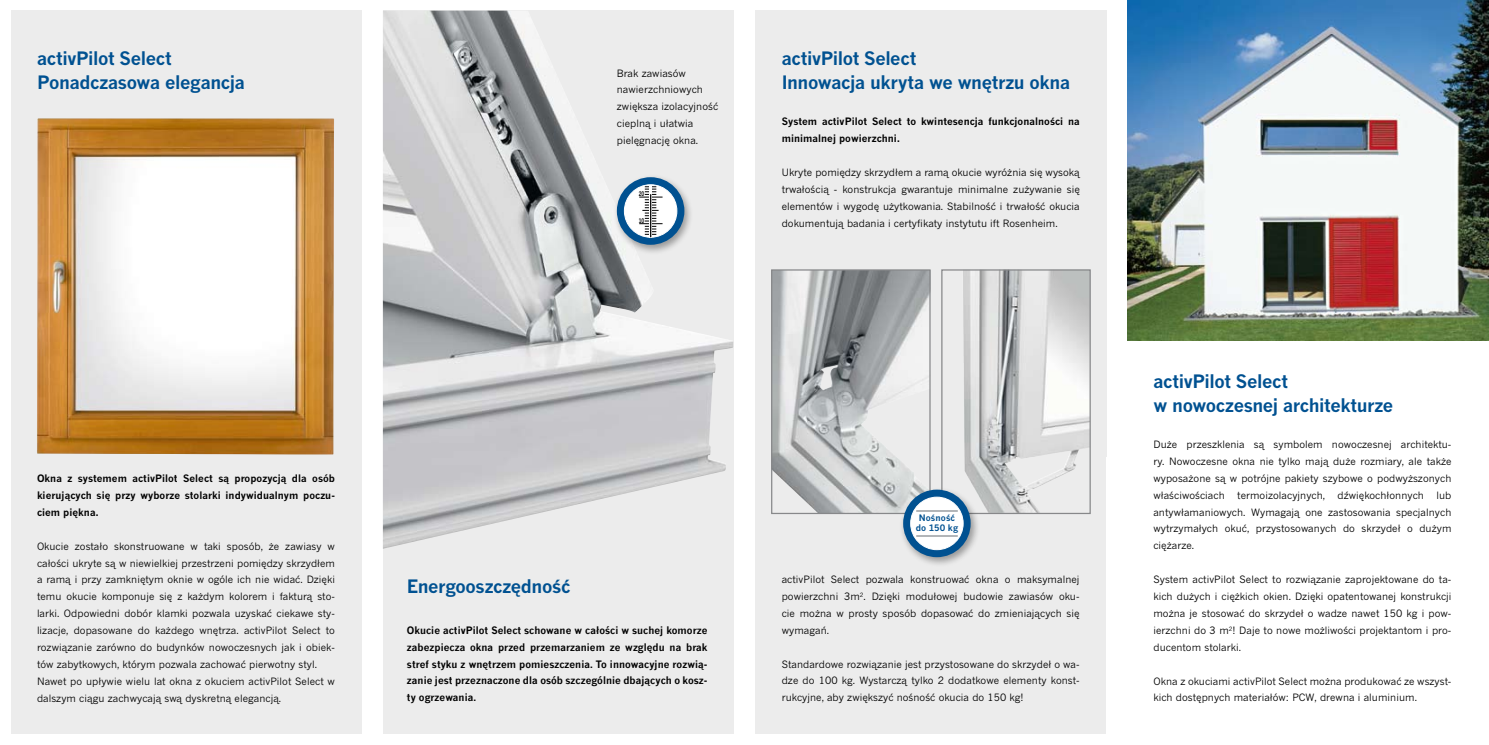
<style>
.page{position:relative;width:1489px;height:745px;background:#fff}
.page>*{position:absolute;margin:0;border:0;box-sizing:border-box;transform-origin:0 0}
.t1{font:700 18.12px/24.4px "News Gothic MT Pro";letter-spacing:-.02em;color:#005191}
.t2{font:10px/16.9px "News Gothic MT Pro";letter-spacing:.005em;color:#000;text-align:justify}
.t3{font:700 10px/16.9px "News Gothic CE";letter-spacing:.005em;color:#000;text-align:justify}
.t4{font:700 10px/16.9px "News Gothic MT Pro";letter-spacing:.005em;color:#000}
.t5{font:700 8.75px/9.8px "News Gothic MT Pro";letter-spacing:.015em;color:#005191;text-align:center}
.t6{font:700 6.25px "News Gothic MT Pro";color:#000;scale:.7 1}
</style>
<div class="page">
<div style="left:383px;top:11px;width:350px;height:722px;background:#ececec"></div>
<img style="left:383px;top:11px;width:351px;height:537px">
<div style="left:755px;top:11px;width:351px;height:722px;background:#ececec"></div>
<img style="left:773px;top:271px;width:155px;height:240px">
<img style="left:963px;top:271px;width:125px;height:240px">
<div style="left:941px;top:269px;width:149px;height:244px;border:1px solid #87888a"></div>
<div style="left:771px;top:269px;width:159px;height:244px;border:1px solid #87888a"></div>
<div style="left:898px;top:486px;width:87px;height:89px;background:#000;opacity:.35"></div>
<svg style="left:903px;top:489px;width:67px;height:68px"></svg>
<div style="left:910px;top:497px;width:53px;height:52px;background:#fff;border-radius:50%"></div>
<div style="left:910px;top:496px;width:53px;height:53px;border:1px solid #fff;border-radius:50%"></div>
<hr style="left:916px;top:510px;width:41px;height:1px;background:#676d72">
<hr style="left:916px;top:535px;width:41px;height:1px;background:#676d72">
<div style="left:11px;top:11px;width:350px;height:722px;background:#ececec"></div>
<img style="left:37px;top:118px;width:297px;height:336px">
<div style="left:612px;top:174px;width:87px;height:89px;background:#000;opacity:.35"></div>
<div style="left:617px;top:177px;width:67px;height:67px;background:#005191;border-radius:50%"></div>
<div style="left:624px;top:185px;width:53px;height:52px;background:#fff;border-radius:50%"></div>
<div style="left:624px;top:184px;width:53px;height:53px;border:1px solid #fff;border-radius:50%"></div>
<svg style="left:639px;top:186px;width:23px;height:49px"></svg>
<hr style="left:649px;top:185px;width:3px;height:52px;background:#fff">
<hr style="left:650px;top:194px;width:1px;height:43px;background:#000">
<img style="left:1127px;top:0;width:361px;height:340px">
<p class="t1" style="left:37px;top:46px;width:209px">activPilot Select<br>Ponadczasowa elegancja</p>
<p class="t2" style="left:617px;top:64px;width:103px;text-align:left">Brak zawiasów nawierzchniowych zwiększa izolacyjność cieplną i ułatwia pielęgnację okna.</p>
<p class="t6" style="left:638px;top:190px;width:9px">20</p>
<p class="t6" style="left:638px;top:216px;width:9px">10</p>
<p class="t1" style="left:781px;top:46px;width:290px">activPilot Select<br>Innowacja ukryta we wnętrzu okna</p>
<p class="t4" style="left:781px;top:113px;width:299px">System activPilot Select to kwintesencja funkcjonalności na minimalnej powierzchni.</p>
<p class="t2" style="left:781px;top:164px;width:299px">Ukryte pomiędzy skrzydłem a ramą okucie wyróżnia się wysoką trwałością - konstrukcja gwarantuje minimalne zużywanie się elementów i wygodę użytkowania. Stabilność i trwałość okucia dokumentują badania i certyfikaty instytutu ift Rosenheim.</p>
<p class="t4" style="left:37px;top:469px;width:299px;text-align:justify">Okna z systemem activPilot Select są propozycją dla osób kierujących się przy wyborze stolarki indywidualnym poczu&shy;ciem piękna.</p>
<p class="t2" style="left:37px;top:537px;width:299px;text-align:left">Okucie zostało skonstruowane w taki sposób, że zawiasy w całości ukryte są w niewielkiej przestrzeni pomiędzy skrzydłem a ramą i przy zamkniętym oknie w ogóle ich nie widać. Dzięki temu okucie komponuje się z każdym kolorem i fakturą sto&shy;larki. Odpowiedni dobór klamki pozwala uzyskać ciekawe sty&shy;lizacje, dopasowane do każdego wnętrza. activPilot Select to rozwiązanie zarówno do budynków nowoczesnych jak i obiek&shy;tów zabytkowych, którym pozwala zachować pierwotny styl.<br>Nawet po upływie wielu lat okna z okuciem activPilot Select w dalszym ciągu zachwycają swą dyskretną elegancją.</p>
<p class="t1" style="left:407px;top:573px;width:165px">Energooszczędność</p>
<p class="t3" style="left:407px;top:621px;width:302px">Okucie activPilot Select schowane w całości w suchej komorze zabezpiecza okna przed przemarzaniem ze względu na brak stref styku z wnętrzem pomieszczenia. To innowacyjne rozwią&shy;zanie jest przeznaczone dla osób szczególnie dbających o kosz&shy;ty ogrzewania.</p>
<p class="t5" style="left:915px;top:513px;width:44px">Nośność do 150 kg</p>
<p class="t2" style="left:781px;top:570px;width:299px">activPilot Select pozwala konstruować okna o maksymalnej powierzchni 3m<sup>2</sup>. Dzięki modułowej budowie zawiasów oku&shy;cie można w prosty sposób dopasować do zmieniających się wymagań.</p>
<p class="t2" style="left:781px;top:654px;width:299px">Standardowe rozwiązanie jest przystosowane do skrzydeł o wa&shy;dze do 100 kg. Wystarczą tylko 2 dodatkowe elementy konst&shy;rukcyjne, aby zwiększyć nośność okucia do 150 kg!</p>
<p class="t1" style="left:1153px;top:369px;width:241px">activPilot Select<br>w nowoczesnej architekturze</p>
<p class="t2" style="left:1153px;top:435px;width:299px">Duże przeszklenia są symbolem nowoczesnej architektu&shy;ry. Nowoczesne okna nie tylko mają duże rozmiary, ale także wyposażone są w potrójne pakiety szybowe o podwyższonych właściwościach termoizolacyjnych, dźwiękochłonnych lub antywłamaniowych. Wymagają one zastosowania specjalnych wytrzymałych okuć, przystosowanych do skrzydeł o dużym ciężarze.</p>
<p class="t2" style="left:1153px;top:570px;width:299px">System activPilot Select to rozwiązanie zaprojektowane do ta&shy;kich dużych i ciężkich okien. Dzięki opatentowanej konstrukcji można je stosować do skrzydeł o wadze nawet 150 kg i pow&shy;ierzchni do 3 m<sup>2</sup>! Daje to nowe możliwości projektantom i pro&shy;ducentom stolarki.</p>
<p class="t2" style="left:1153px;top:671px;width:299px">Okna z okuciami activPilot Select można produkować ze wszyst&shy;kich dostępnych materiałów: PCW, drewna i aluminium.</p>
</div>
